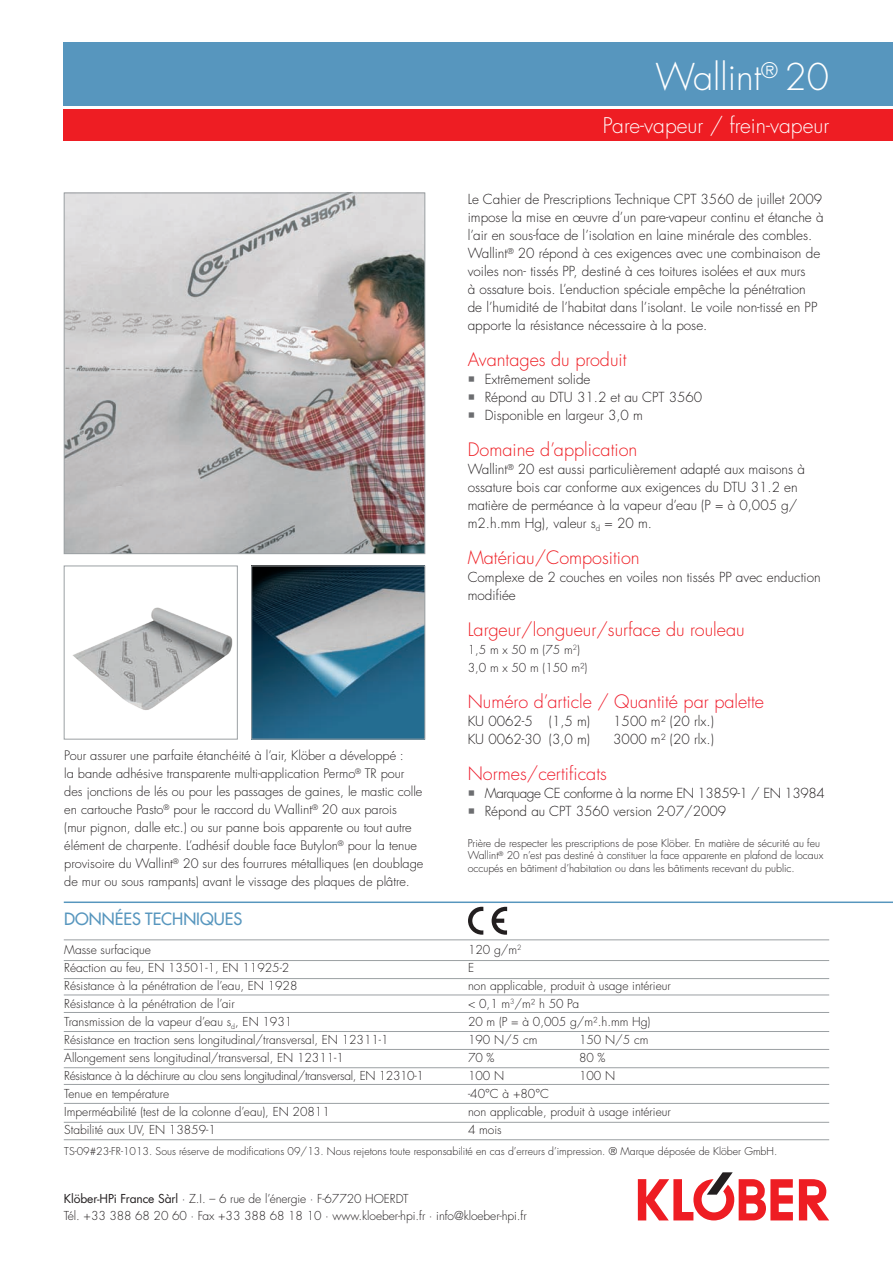
<style>
.page{position:relative;width:893px;height:1263px;background:#fff}
.page>*{position:absolute;margin:0;border:0;box-sizing:border-box;transform-origin:0 0}
.t1{font:300 36px "Futura LT Pro";color:#fff}
.t2{font:300 21px "Futura LT Pro";color:#fff}
.t3{font:300 18px "Futura LT Pro";color:#ee1d23}
.t4{font:300 18px "Futura LT Pro";color:#ee1b2b}
.t5{font:500 16.5px "Futura LT Pro";color:#5796be}
.t6{font:300 13.5px/18px "Futura LT Pro";color:#231f20}
.t7{font:300 13.5px "Futura LT Pro";letter-spacing:-.03em;color:#231f20}
.t8{font:300 12.75px/18px "Futura LT Pro";color:#231f20}
.t9{font:300 12px "Futura LT Pro";color:#231f20}
.t10{font:300 12px "Futura LT Pro";letter-spacing:-.025em;color:#231f20}
.t11{font:300 10.5px/12.6px "Futura LT Pro";color:#231f20}
.t12{font:300 10.5px "Futura LT";color:#231f20}
.s1{font-family:"Futura LT Pro"}
.s2{font-weight:400}
</style>
<div class="page">
<div style="left:64px;top:43px;width:829px;height:63px;background:#5796be"></div>
<div style="left:64px;top:109px;width:829px;height:32px;background:#ee1d23"></div>
<svg style="left:799px;top:1179px;width:30px;height:41px"></svg>
<svg style="left:638px;top:1172px;width:155px;height:48px"></svg>
<hr style="left:64px;top:901px;width:829px;height:2px;background:#5796be">
<img style="left:66px;top:195px;width:357px;height:357px">
<div style="left:64px;top:193px;width:361px;height:361px;border:1px solid #9ba0a3"></div>
<img style="left:253px;top:568px;width:170px;height:169px">
<div style="left:251px;top:566px;width:174px;height:173px;border:1px solid #9ba0a3"></div>
<img style="left:72px;top:607px;width:161px;height:103px">
<div style="left:64px;top:566px;width:174px;height:173px;border:1px solid #9ba0a3"></div>
<hr style="left:64px;top:939px;width:765px;height:1px;background:#9ba0a3">
<hr style="left:64px;top:978px;width:765px;height:1px;background:#9ba0a3">
<hr style="left:64px;top:1049px;width:765px;height:1px;background:#9ba0a3">
<hr style="left:64px;top:1067px;width:765px;height:1px;background:#9ba0a3">
<hr style="left:64px;top:1084px;width:765px;height:1px;background:#9ba0a3">
<hr style="left:64px;top:1031px;width:765px;height:1px;background:#9ba0a3">
<hr style="left:64px;top:994px;width:765px;height:1px;background:#9ba0a3">
<hr style="left:64px;top:960px;width:765px;height:1px;background:#9ba0a3">
<hr style="left:64px;top:1012px;width:765px;height:1px;background:#9ba0a3">
<svg style="left:492px;top:907px;width:15px;height:28px"></svg>
<svg style="left:468px;top:907px;width:15px;height:28px"></svg>
<hr style="left:64px;top:1122px;width:765px;height:1px;background:#9ba0a3">
<hr style="left:64px;top:1103px;width:765px;height:1px;background:#9ba0a3">
<hr style="left:64px;top:1139px;width:765px;height:1px;background:#9ba0a3">
<p class="t8" style="left:64px;top:746px;width:341px">Pour assurer une parfaite étanchéité à l’air, Klöber a développé :</p>
<p class="t8" style="left:64px;top:764px;width:361px">la bande adhésive transparente multi-application Permo<sup>®</sup> TR pour des jonctions de lés ou pour les passages de gaines, le mastic colle en cartouche Pasto<sup>®</sup> pour le raccord du Wallint<sup>®</sup> 20 aux parois<br>(mur pignon, dalle etc.) ou sur panne bois apparente ou tout autre élément de charpente. L’adhésif double face Butylon<sup>®</sup> pour la tenue provisoire du Wallint<sup>®</sup> 20 sur des fourrures métalliques (en doublage de mur ou sous rampants) avant le vissage des plaques de plâtre.</p>
<p class="t1" style="left:655px;top:54px;width:175px">Wallint<sup>®</sup> 20</p>
<p class="t2" style="left:603px;top:112px;width:228px">Pare-vapeur / frein-vapeur</p>
<p class="t6" style="left:468px;top:190px;width:357px">Le Cahier de Prescriptions Technique CPT 3560 de juillet 2009 impose la mise en œuvre d’un pare-vapeur continu et étanche à l’air en sous-face de l’isolation en laine minérale des combles.<br>Wallint<sup>®</sup> 20 répond à ces exigences avec une combinaison de voiles non- tissés PP, destiné à ces toitures isolées et aux murs<br>à ossature bois. L’enduction spéciale empêche la pénétration de l’humidité de l’habitat dans l’isolant. Le voile non-tissé en PP apporte la résistance nécessaire à la pose.</p>
<p class="t3" style="left:468px;top:348px;width:160px">Avantages du produit</p>
<p class="t6" style="left:485px;top:370px;width:107px">Extrêmement solide</p>
<p class="t6" style="left:485px;top:388px;width:219px">Répond au DTU 31.2 et au CPT 3560</p>
<p class="t6" style="left:485px;top:406px;width:160px">Disponible en largeur 3,0 m</p>
<p class="t3" style="left:468px;top:438px;width:171px">Domaine d’application</p>
<p class="t6" style="left:468px;top:460px;width:339px">Wallint<sup>®</sup> 20 est aussi particulièrement adapté aux maisons à ossature bois car conforme aux exigences du DTU 31.2 en matière de perméance à la vapeur d’eau (P = à 0,005 g/ m2.h.mm Hg), valeur s<sub>d</sub> = 20 m.</p>
<p class="t3" style="left:468px;top:546px;width:174px">Matériau/Composition</p>
<p class="t6" style="left:468px;top:568px;width:354px">Complexe de 2 couches en voiles non tissés PP avec enduction modifiée</p>
<p class="t3" style="left:468px;top:618px;width:278px">Largeur/longueur/surface du rouleau</p>
<p class="t9" style="left:468px;top:642px;width:114px">1,5 m x 50 m (75 m<sup>2</sup>)</p>
<p class="t9" style="left:468px;top:660px;width:121px">3,0 m x 50 m (150 m²)</p>
<p class="t4" style="left:468px;top:690px;width:298px">Numéro d’article / Quantité par palette</p>
<p class="t6" style="left:468px;top:712px;width:124px">KU 0062-5 (1,5 m)</p>
<p class="t6" style="left:613px;top:712px;width:102px">1500 m² (20 rlx.)</p>
<p class="t6" style="left:468px;top:730px;width:124px">KU 0062-30 (3,0 m)</p>
<p class="t6" style="left:613px;top:730px;width:102px">3000 m² (20 rlx.)</p>
<p class="t4" style="left:468px;top:762px;width:141px">Normes/certificats</p>
<p class="t7" style="left:485px;top:784px;width:341px">Marquage CE conforme à la norme EN 13859-1 / EN 13984</p>
<p class="t6" style="left:485px;top:802px;width:243px">Répond au CPT 3560 version 2-07/2009</p>
<p class="t11" style="left:468px;top:837px;width:357px">Prière de respecter les prescriptions de pose Klöber. En matière de sécurité au feu<br>Wallint<sup>®</sup> 20 n’est pas destiné à constituer la face apparente en plafond de locaux occupés en bâtiment d’habitation ou dans les bâtiments recevant du public.</p>
<p class="t5" style="left:64px;top:907px;width:179px">DONNÉES TECHNIQUES</p>
<p class="t9" style="left:64px;top:942px;width:88px">Masse surfacique</p>
<p class="t9" style="left:64px;top:960px;width:227px">Réaction au feu, EN 13501-1, EN 11925-2</p>
<p class="t9" style="left:64px;top:978px;width:235px">Résistance à la pénétration de l’eau, EN 1928</p>
<p class="t9" style="left:64px;top:996px;width:172px">Résistance à la pénétration de l’air</p>
<p class="t9" style="left:64px;top:1014px;width:229px">Transmission de la vapeur d’eau s<sub>d</sub>, EN 1931</p>
<p class="t9" style="left:64px;top:1032px;width:326px">Résistance en traction sens longitudinal/transversal, EN 12311-1</p>
<p class="t9" style="left:64px;top:1050px;width:281px">Allongement sens longitudinal/transversal, EN 12311-1</p>
<p class="t10" style="left:64px;top:1068px;width:361px">Résistance à la déchirure au clou sens longitudinal/transversal, EN 12310-1</p>
<p class="t9" style="left:64px;top:1086px;width:106px">Tenue en température</p>
<p class="t9" style="left:64px;top:1104px;width:267px">Imperméabilité (test de la colonne d’eau), EN 20811</p>
<p class="t9" style="left:64px;top:1122px;width:153px">Stabilité aux UV, EN 13859-1</p>
<p class="t9" style="left:468px;top:942px;width:55px">120 g/m<sup>2</sup></p>
<p class="t9" style="left:468px;top:960px;width:8px">E</p>
<p class="t9" style="left:468px;top:978px;width:204px">non applicable, produit à usage intérieur</p>
<p class="t9" style="left:468px;top:996px;width:113px">&lt; 0,1 m<sup>3</sup>/m² h 50 Pa</p>
<p class="t9" style="left:468px;top:1014px;width:184px">20 m (P = à 0,005 g/m².h.mm Hg)</p>
<p class="t9" style="left:468px;top:1032px;width:71px">190 N/5 cm</p>
<p class="t9" style="left:579px;top:1032px;width:71px">150 N/5 cm</p>
<p class="t9" style="left:468px;top:1050px;width:28px">70 %</p>
<p class="t9" style="left:579px;top:1050px;width:28px">80 %</p>
<p class="t9" style="left:468px;top:1068px;width:38px">100 N</p>
<p class="t9" style="left:579px;top:1068px;width:38px">100 N</p>
<p class="t9" style="left:468px;top:1086px;width:82px">-40°C à +80°C</p>
<p class="t9" style="left:468px;top:1104px;width:204px">non applicable, produit à usage intérieur</p>
<p class="t9" style="left:468px;top:1122px;width:35px">4 mois</p>
<p class="t12" style="left:64px;top:1144px;width:714px"><span class="s1">TS-09#23-FR-1013. Sous réserve de modifications 09/13.</span> Nous rejetons toute responsabilité en cas d’erreurs d’impression. ® Marque déposée de Klöber GmbH.</p>
<p class="t9" style="left:64px;top:1191px;width:346px"><span class="s2">Klöber-HPi France Sàrl</span> ∙ Z.I. – 6 rue de l’énergie ∙ F-67720 HOERDT</p>
<p class="t9" style="left:64px;top:1207px;width:464px">Tél. +33 388 68 20 60 ∙ Fax +33 388 68 18 10 ∙ www.kloeber-hpi.fr ∙ info@kloeber-hpi.fr</p>
</div>
